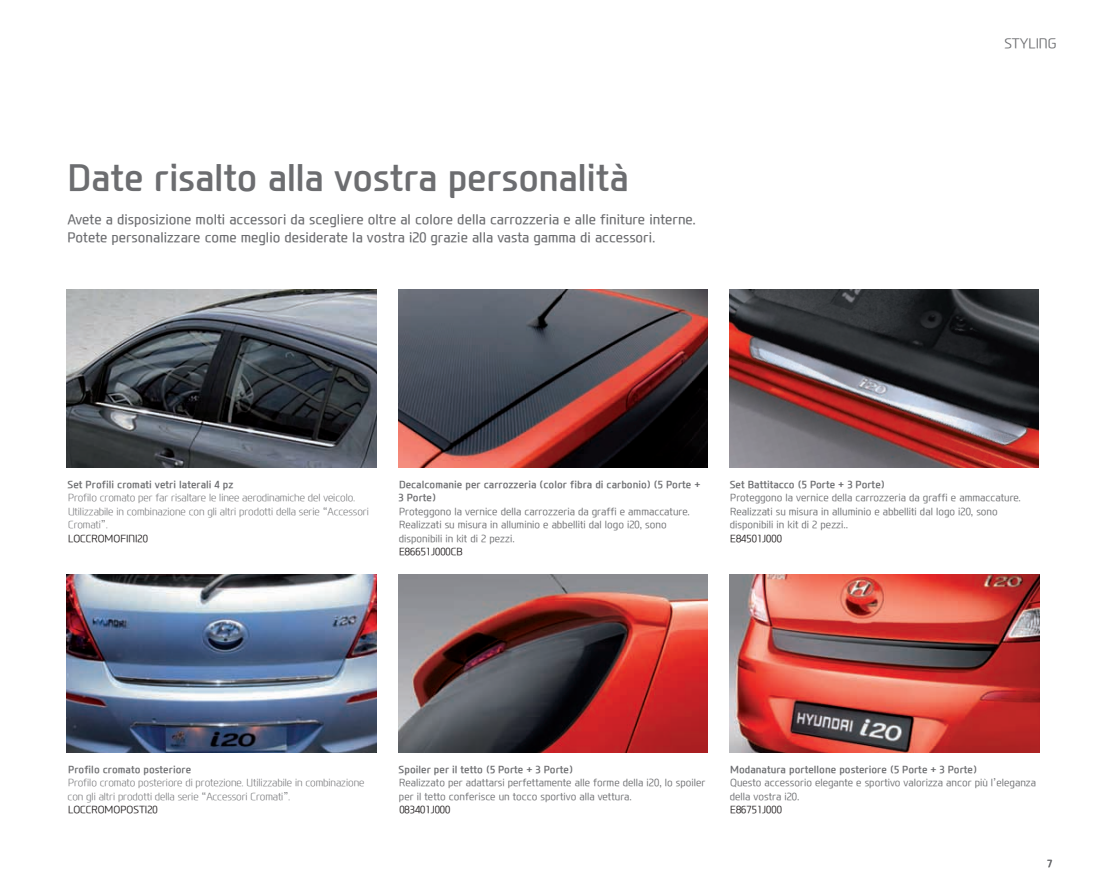
<style>
.page{position:relative;width:1106px;height:893px;background:#fff}
.page>*{position:absolute;margin:0;border:0;box-sizing:border-box;transform-origin:0 0}
.t1{font:700 36px "Modern H";letter-spacing:-.01em;color:#6c6d70}
.t2{font:500 13.5px/18px "Modern H";color:#6c6d70}
.t3{font:300 13.5px "Modern H";color:#6c6d70}
.t4{font:300 10.05px/13.5px "Modern H";color:#6c6d70}
.t5{font:300 10.05px/13.5px "Modern H Eco";letter-spacing:-.01em;color:#6c6d70}
.t6{font:700 10.05px/13.5px "Modern H";color:#6c6d70}
.t7{font:300 10.05px "Modern H";color:#231f20}
</style>
<div class="page">
<img style="left:729px;top:574px;width:310px;height:179px">
<img style="left:398px;top:289px;width:310px;height:179px">
<img style="left:67px;top:289px;width:310px;height:179px">
<img style="left:67px;top:574px;width:310px;height:179px">
<img style="left:729px;top:289px;width:310px;height:179px">
<img style="left:398px;top:574px;width:310px;height:179px">
<h1 class="t1" style="left:68px;top:152px;width:563px">Date risalto alla vostra personalità</h1>
<h2 class="t2" style="left:68px;top:210px;width:630px">Avete a disposizione molti accessori da scegliere oltre al colore della carrozzeria e alle finiture interne.<br>Potete personalizzare come meglio desiderate la vostra i20 grazie alla vasta gamma di accessori.</h2>
<h2 class="t3" style="left:1004px;top:35px;width:54px">STYLING</h2>
<p class="t6" style="left:68px;top:477px;width:167px">Set Profili cromati vetri laterali 4 pz</p>
<p class="t5" style="left:68px;top:491px;width:302px">Profilo cromato per far risaltare le linee aerodinamiche del veicolo.<br>Utilizzabile in combinazione con gli altri prodotti della serie “Accessori<br>Cromati”.</p>
<p class="t7" style="left:68px;top:531px;width:81px">LOCCROMOFINI20</p>
<p class="t6" style="left:398px;top:477px;width:303px">Decalcomanie per carrozzeria (color fibra di carbonio) (5 Porte +<br>3 Porte)</p>
<p class="t4" style="left:399px;top:504px;width:293px">Proteggono la vernice della carrozzeria da graffi e ammaccature.<br>Realizzati su misura in alluminio e abbelliti dal logo i20, sono disponibili in kit di 2 pezzi.</p>
<p class="t7" style="left:399px;top:545px;width:65px">E86651J000CB</p>
<p class="t6" style="left:729px;top:477px;width:157px">Set Battitacco (5 Porte + 3 Porte)</p>
<p class="t4" style="left:729px;top:491px;width:293px">Proteggono la vernice della carrozzeria da graffi e ammaccature.<br>Realizzati su misura in alluminio e abbelliti dal logo i20, sono disponibili in kit di 2 pezzi..</p>
<p class="t7" style="left:730px;top:531px;width:53px">E84501J000</p>
<p class="t6" style="left:68px;top:762px;width:125px">Profilo cromato posteriore</p>
<p class="t5" style="left:68px;top:776px;width:298px">Profilo cromato posteriore di protezione. Utilizzabile in combinazione con gli altri prodotti della serie “Accessori Cromati”.</p>
<p class="t7" style="left:68px;top:803px;width:91px">LOCCROMOPOSTI20</p>
<p class="t6" style="left:398px;top:762px;width:176px">Spoiler per il tetto (5 Porte + 3 Porte)</p>
<p class="t4" style="left:399px;top:776px;width:308px">Realizzato per adattarsi perfettamente alle forme della i20, lo spoiler per il tetto conferisce un tocco sportivo alla vettura.</p>
<p class="t7" style="left:399px;top:803px;width:53px">083401J000</p>
<p class="t6" style="left:730px;top:762px;width:248px">Modanatura portellone posteriore (5 Porte + 3 Porte)</p>
<p class="t4" style="left:729px;top:776px;width:308px">Questo accessorio elegante e sportivo valorizza ancor più l’eleganza della vostra i20.</p>
<p class="t7" style="left:730px;top:803px;width:53px">E86751J000</p>
<p class="t6" style="left:1047px;top:856px;width:7px">7</p>
</div>
